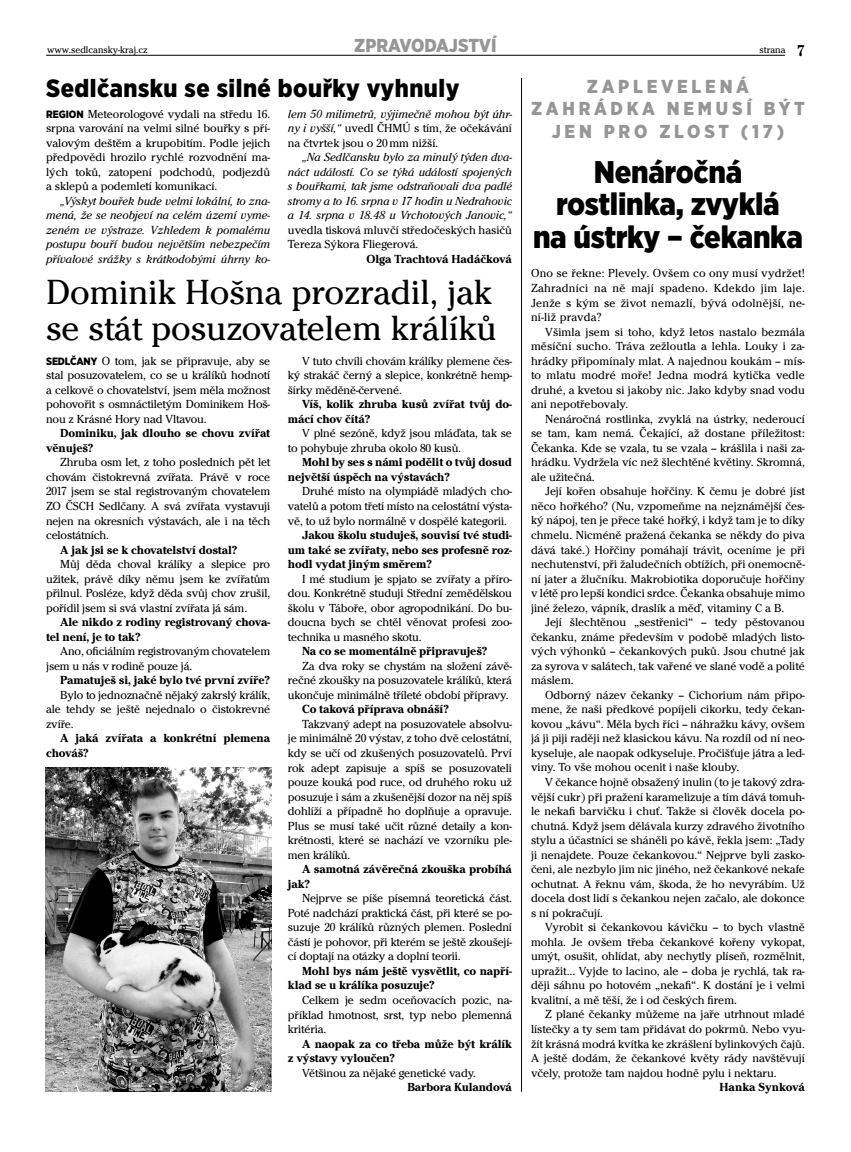
<style>
.page{position:relative;width:851px;height:1152px;background:#fff}
.page>*{position:absolute;margin:0;border:0;box-sizing:border-box;transform-origin:0 0}
.t1{font:36.25px/36.2px "Cheltenham Itc TOT";color:#000}
.t2{font:900 condensed 31.25px/32.5px "Gotham CE";letter-spacing:-.01em;color:#000;text-align:center}
.t3{font:900 condensed 25px "Gotham CE";letter-spacing:.02em;color:#000}
.t4{font:900 condensed 18.75px/22.5px "Gotham CE";letter-spacing:.2em;color:#969696;text-align:center}
.t5{font:900 condensed 18.75px "Gotham CE";color:#969696}
.t6{font:12.12px/14.5px "Cheltenham Itc TOT";letter-spacing:-.01em;color:#000;text-align:justify}
.t7{font:700 12.12px/14.5px "Cheltenham Itc TOT";letter-spacing:-.01em;color:#000}
.t8{font:italic 12.12px/14.5px "Cheltenham Itc TOT";color:#000;text-align:justify}
.t9{font:10px "Cheltenham Itc TOT";color:#000}
.s1{font-weight:700;font-stretch:condensed;font-size:16.25px}
.s2{font-style:italic}
.s3{font-family:"Gotham CE";font-weight:900;font-stretch:condensed;font-size:10.62px}
</style>
<div class="page">
<hr style="left:46px;top:55px;width:739px;height:1px;background:#000">
<img style="left:45px;top:767px;width:226px;height:324px">
<hr style="left:521px;top:78px;width:1px;height:1013px;background:#000">
<p class="t9" style="left:47px;top:46px;width:102px">www.sedlcansky-kraj.cz</p>
<h3 class="t5" style="left:354px;top:39px;width:144px">ZPRAVODAJSTVÍ</h3>
<p class="t9" style="left:759px;top:46px;width:47px">strana <span class="s1">7</span></p>
<h3 class="t3" style="left:46px;top:80px;width:415px">Sedlčansku se silné bouřky vyhnuly</h3>
<h3 class="t4" style="left:531px;top:76px;width:275px">ZAPLEVELENÁ<br>ZAHRÁDKA NEMUSÍ BÝT<br>JEN PRO ZLOST (17)</h3>
<h2 class="t2" style="left:533px;top:158px;width:271px">Nenáročná rostlinka, zvyklá<br>na ústrky – čekanka</h2>
<h1 class="t1" style="left:46px;top:277px;width:452px">Dominik Hošna prozradil, jak se stát posuzovatelem králíků</h1>
<p class="t6" style="left:288px;top:107px;width:226px"><span class="s2">lem 50 milimetrů, výjimečně mohou být úhr&shy;ny i vyšší,“</span> uvedl ČHMÚ s tím, že očekávání na čtvrtek jsou o 20 mm nižší.</p>
<p class="t8" style="left:288px;top:151px;width:226px;text-indent:14px">„Na Sedlčansku bylo za minulý týden dva&shy;náct událostí. Co se týká událostí spojených s bouřkami, tak jsme odstraňovali dva padlé stromy a to 16. srpna v 17 hodin u Nedrahovic a 14. srpna v 18.48 u Vrchotových Janovic,“</p>
<p class="t6" style="left:288px;top:224px;width:225px">uvedla tisková mluvčí středočeských hasičů<br>Tereza Sýkora Fliegerová.</p>
<p class="t7" style="left:366px;top:253px;width:147px">Olga Trachtová Hadáčková</p>
<p class="t6" style="left:46px;top:107px;width:225px"><span class="s3">REGION</span> Meteorologové vydali na středu 16. srpna varování na velmi silné bouřky s pří&shy;valovým deštěm a krupobitím. Podle jejich předpovědi hrozilo rychlé rozvodnění ma&shy;lých toků, zatopení podchodů, podjezdů a sklepů a podemletí komunikací.</p>
<p class="t8" style="left:46px;top:195px;width:226px;text-indent:14px">„Výskyt bouřek bude velmi lokální, to zna&shy;mená, že se neobjeví na celém území vyme&shy;zeném ve výstraze. Vzhledem k pomalému postupu bouří budou největším nebezpečím přívalové srážky s krátkodobými úhrny ko-</p>
<p class="t6" style="left:531px;top:267px;width:275px">Ono se řekne: Plevely. Ovšem co ony musí vydržet!<br>Zahradníci na ně mají spadeno. Kdekdo jim laje.<br>Jenže s kým se život nemazlí, bývá odolnější, ne&shy;ní-liž pravda?</p>
<p class="t6" style="left:531px;top:325px;width:275px;text-indent:14px">Všimla jsem si toho, když letos nastalo bezmála měsíční sucho. Tráva zežloutla a lehla. Louky i za&shy;hrádky připomínaly mlat. A najednou koukám – mís&shy;to mlatu modré moře! Jedna modrá kytička vedle druhé, a kvetou si jakoby nic. Jako kdyby snad vodu ani nepotřebovaly.</p>
<p class="t6" style="left:531px;top:412px;width:275px;text-indent:14px">Nenáročná rostlinka, zvyklá na ústrky, nederoucí se tam, kam nemá. Čekající, až dostane příležitost:<br>Čekanka. Kde se vzala, tu se vzala – krášlila i naši za&shy;hrádku. Vydržela víc než šlechtěné květiny. Skromná, ale užitečná.</p>
<p class="t6" style="left:531px;top:485px;width:275px;text-indent:14px">Její kořen obsahuje hořčiny. K čemu je dobré jíst něco hořkého? (Nu, vzpomeňme na nejznámější čes&shy;ký nápoj, ten je přece také hořký, i když tam je to díky chmelu. Nicméně pražená čekanka se někdy do piva dává také.) Hořčiny pomáhají trávit, oceníme je při nechutenství, při žaludečních obtížích, při onemocně&shy;ní jater a žlučníku. Makrobiotika doporučuje hořčiny v létě pro lepší kondici srdce. Čekanka obsahuje mimo jiné železo, vápník, draslík a měď, vitaminy C a B.</p>
<p class="t6" style="left:531px;top:616px;width:275px;text-indent:14px">Její šlechtěnou „sestřenici“ – tedy pěstovanou čekanku, známe především v podobě mladých listo&shy;vých výhonků – čekankových puků. Jsou chutné jak za syrova v salátech, tak vařené ve slané vodě a polité máslem.</p>
<p class="t6" style="left:531px;top:688px;width:275px;text-indent:14px">Odborný název čekanky – Cichorium nám připo&shy;mene, že naši předkové popíjeli cikorku, tedy čekan&shy;kovou „kávu“. Měla bych říci – náhražku kávy, ovšem já ji piji raději než klasickou kávu. Na rozdíl od ní neo&shy;kyseluje, ale naopak odkyseluje. Pročišťuje játra a led&shy;viny. To vše mohou ocenit i naše klouby.</p>
<p class="t6" style="left:531px;top:776px;width:275px;text-indent:14px">V čekance hojně obsažený inulin (to je takový zdra&shy;vější cukr) při pražení karamelizuje a tím dává tomuh&shy;le nekafi barvičku i chuť. Takže si člověk docela po&shy;chutná. Když jsem dělávala kurzy zdravého životního stylu a účastníci se sháněli po kávě, řekla jsem: „Tady ji nenajdete. Pouze čekankovou.“ Nejprve byli zasko&shy;čeni, ale nezbylo jim nic jiného, než čekankové nekafe ochutnat. A řeknu vám, škoda, že ho nevyrábím. Už docela dost lidí s čekankou nejen začalo, ale dokonce s ní pokračují.</p>
<p class="t6" style="left:531px;top:921px;width:275px;text-indent:14px">Vyrobit si čekankovou kávičku – to bych vlastně mohla. Je ovšem třeba čekankové kořeny vykopat, umýt, osušit, ohlídat, aby nechytly plíseň, rozmělnit, upražit… Vyjde to lacino, ale – doba je rychlá, tak ra&shy;ději sáhnu po hotovém „nekafi“. K dostání je i velmi kvalitní, a mě těší, že i od českých firem.</p>
<p class="t6" style="left:531px;top:1008px;width:275px;text-indent:14px">Z plané čekanky můžeme na jaře utrhnout mladé lístečky a ty sem tam přidávat do pokrmů. Nebo vyu&shy;žít krásná modrá kvítka ke zkrášlení bylinkových čajů.<br>A ještě dodám, že čekankové květy rády navštěvují včely, protože tam najdou hodně pylu i nektaru.</p>
<p class="t7" style="left:719px;top:1081px;width:87px">Hanka Synková</p>
<p class="t6" style="left:46px;top:354px;width:226px"><span class="s3">SEDLČANY</span> O tom, jak se připravuje, aby se stal posuzovatelem, co se u králíků hodnotí a celkově o chovatelství, jsem měla možnost pohovořit s osmnáctiletým Dominikem Hoš&shy;nou z Krásné Hory nad Vltavou.</p>
<p class="t7" style="left:46px;top:427px;width:226px;text-indent:14px">Dominiku, jak dlouho se chovu zvířat věnuješ?</p>
<p class="t6" style="left:46px;top:456px;width:225px;text-indent:14px">Zhruba osm let, z toho posledních pět let chovám čistokrevná zvířata. Právě v roce 2017 jsem se stal registrovaným chovatelem ZO ČSCH Sedlčany. A svá zvířata vystavuji nejen na okresních výstavách, ale i na těch celostátních.</p>
<p class="t7" style="left:60px;top:543px;width:178px">A jak jsi se k chovatelství dostal?</p>
<p class="t6" style="left:46px;top:558px;width:225px;text-indent:14px">Můj děda choval králíky a slepice pro užitek, právě díky němu jsem ke zvířatům přilnul. Posléze, když děda svůj chov zrušil, pořídil jsem si svá vlastní zvířata já sám.</p>
<p class="t7" style="left:46px;top:616px;width:225px;text-indent:14px">Ale nikdo z rodiny registrovaný chova&shy;tel není, je to tak?</p>
<p class="t6" style="left:46px;top:645px;width:225px;text-indent:14px">Ano, oficiálním registrovaným chovatelem jsem u nás v rodině pouze já.</p>
<p class="t7" style="left:60px;top:674px;width:211px">Pamatuješ si, jaké bylo tvé první zvíře?</p>
<p class="t6" style="left:46px;top:688px;width:226px;text-indent:14px">Bylo to jednoznačně nějaký zakrslý králík, ale tehdy se ještě nejednalo o čistokrevné zvíře.</p>
<p class="t7" style="left:46px;top:732px;width:225px;text-indent:14px">A jaká zvířata a konkrétní plemena chováš?</p>
<p class="t6" style="left:288px;top:354px;width:225px;text-indent:14px">V tuto chvíli chovám králíky plemene čes&shy;ký strakáč černý a slepice, konkrétně hemp&shy;šírky měděně-červené.</p>
<p class="t7" style="left:288px;top:398px;width:225px;text-indent:14px">Víš, kolik zhruba kusů zvířat tvůj do&shy;mácí chov čítá?</p>
<p class="t6" style="left:288px;top:427px;width:225px;text-indent:14px">V plné sezóně, když jsou mláďata, tak se to pohybuje zhruba okolo 80 kusů.</p>
<p class="t7" style="left:288px;top:456px;width:225px;text-indent:14px">Mohl by ses s námi podělit o tvůj dosud největší úspěch na výstavách?</p>
<p class="t6" style="left:288px;top:485px;width:225px;text-indent:14px">Druhé místo na olympiádě mladých cho&shy;vatelů a potom třetí místo na celostátní výsta&shy;vě, to už bylo normálně v dospělé kategorii.</p>
<p class="t7" style="left:288px;top:529px;width:225px;text-align:justify;text-indent:14px">Jakou školu studuješ, souvisí tvé studi&shy;um také se zvířaty, nebo ses profesně roz&shy;hodl vydat jiným směrem?</p>
<p class="t6" style="left:288px;top:572px;width:225px;text-indent:14px">I mé studium je spjato se zvířaty a příro&shy;dou. Konkrétně studuji Střední zemědělskou školu v Táboře, obor agropodnikání. Do bu&shy;doucna bych se chtěl věnovat profesi zoo&shy;technika u masného skotu.</p>
<p class="t7" style="left:302px;top:645px;width:187px">Na co se momentálně připravuješ?</p>
<p class="t6" style="left:288px;top:659px;width:225px;text-indent:14px">Za dva roky se chystám na složení závě&shy;rečné zkoušky na posuzovatele králíků, která ukončuje minimálně tříleté období přípravy.</p>
<p class="t7" style="left:302px;top:703px;width:148px">Co taková příprava obnáší?</p>
<p class="t6" style="left:288px;top:717px;width:226px;text-indent:14px">Takzvaný adept na posuzovatele absolvu&shy;je minimálně 20 výstav, z toho dvě celostátní, kdy se učí od zkušených posuzovatelů. Prví rok adept zapisuje a spíš se posuzovateli pouze kouká pod ruce, od druhého roku už posuzuje i sám a zkušenější dozor na něj spíš dohlíží a případně ho doplňuje a opravuje.<br>Plus se musí také učit různé detaily a kon&shy;krétnosti, které se nachází ve vzorníku ple&shy;men králíků.</p>
<p class="t7" style="left:288px;top:863px;width:225px;text-indent:14px">A samotná závěrečná zkouška probíhá jak?</p>
<p class="t6" style="left:288px;top:892px;width:226px;text-indent:14px">Nejprve se píše písemná teoretická část.<br>Poté nadchází praktická část, při které se po&shy;suzuje 20 králíků různých plemen. Poslední částí je pohovor, při kterém se ještě zkoušejí&shy;cí doptají na otázky a doplní teorii.</p>
<p class="t7" style="left:288px;top:964px;width:225px;text-indent:14px">Mohl bys nám ještě vysvětlit, co napří&shy;klad se u králíka posuzuje?</p>
<p class="t6" style="left:288px;top:993px;width:225px;text-indent:14px">Celkem je sedm oceňovacích pozic, na&shy;příklad hmotnost, srst, typ nebo plemenná kritéria.</p>
<p class="t7" style="left:288px;top:1037px;width:226px;text-indent:14px">A naopak za co třeba může být králík z výstavy vyloučen?</p>
<p class="t6" style="left:302px;top:1066px;width:175px">Většinou za nějaké genetické vady.</p>
<p class="t7" style="left:407px;top:1081px;width:106px">Barbora Kulandová</p>
</div>
